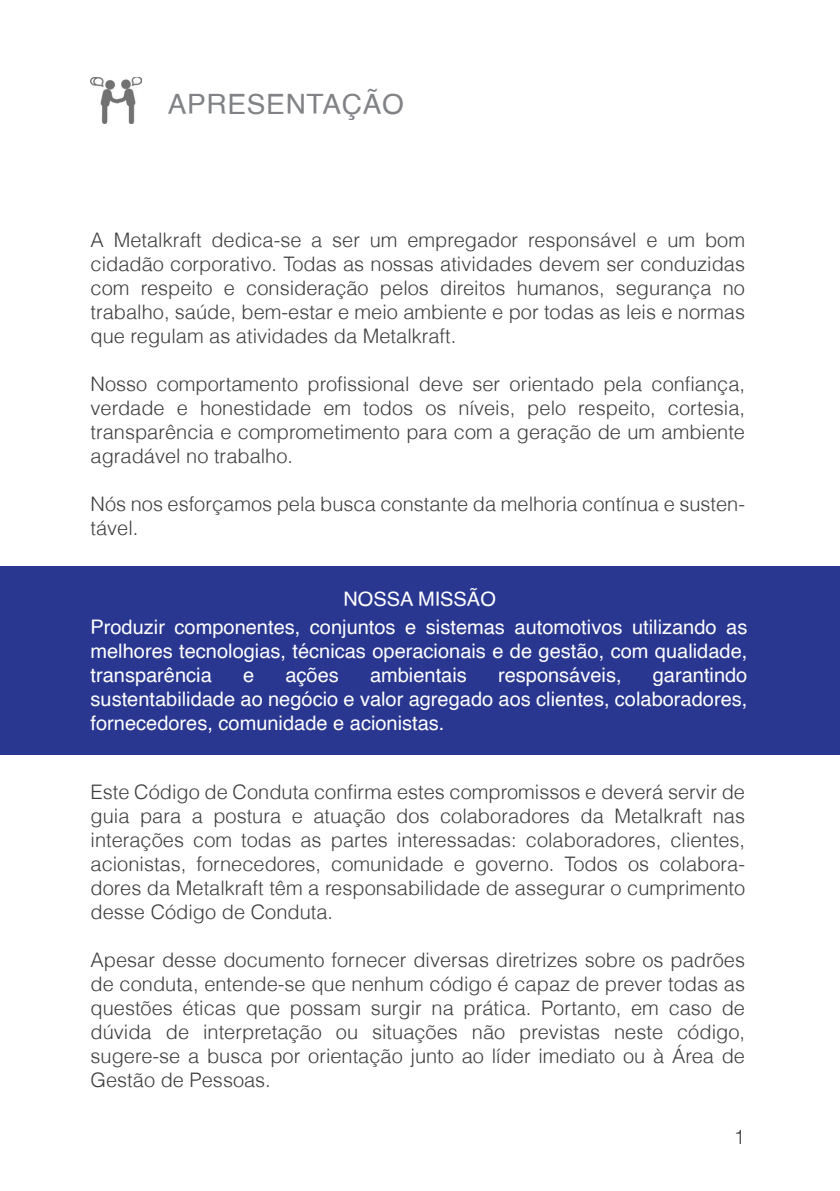
<style>
.page{position:relative;width:840px;height:1191px;background:#fff}
.page>*{position:absolute;margin:0;border:0;box-sizing:border-box;transform-origin:0 0}
.t1{font:28px "Helvetica";letter-spacing:.025em;color:#808285}
.t2{font:300 20px/24px "Helvetica";color:#3e3e3f;text-align:justify}
.t3{font:20px/24px "Helvetica";color:#fff;text-align:justify}
</style>
<div class="page">
<img style="left:90px;top:77px;width:51px;height:47px">
<div style="left:0;top:566px;width:839px;height:189px;background:#2a3791"></div>
<h1 class="t1" style="left:168px;top:83px;width:237px">APRESENTAÇÃO</h1>
<p class="t2" style="left:90px;top:227px;width:655px">A Metalkraft dedica-se a ser um empregador responsável e um bom cidadão corporativo. Todas as nossas atividades devem ser conduzidas com respeito e consideração pelos direitos humanos, segurança no trabalho, saúde, bem-estar e meio ambiente e por todas as leis e normas que regulam as atividades da Metalkraft.</p>
<p class="t2" style="left:90px;top:371px;width:655px">Nosso comportamento profissional deve ser orientado pela confiança, verdade e honestidade em todos os níveis, pelo respeito, cortesia, transparência e comprometimento para com a geração de um ambiente agradável no trabalho.</p>
<p class="t2" style="left:90px;top:491px;width:655px">Nós nos esforçamos pela busca constante da melhoria contínua e susten&shy;tável.</p>
<p class="t3" style="left:343px;top:588px;width:154px">NOSSA MISSÃO</p>
<p class="t3" style="left:90px;top:616px;width:658px">Produzir componentes, conjuntos e sistemas automotivos utilizando as melhores tecnologias, técnicas operacionais e de gestão, com qualidade, transparência</p>
<p class="t3" style="left:243px;top:664px;width:13px">e</p>
<p class="t3" style="left:285px;top:664px;width:55px">ações</p>
<p class="t3" style="left:370px;top:664px;width:98px">ambientais</p>
<p class="t3" style="left:498px;top:664px;width:125px">responsáveis,</p>
<p class="t3" style="left:90px;top:664px;width:658px;text-indent:562px">garantindo sustentabilidade ao negócio e valor agregado aos clientes, colaboradores, fornecedores, comunidade e acionistas.</p>
<p class="t2" style="left:90px;top:779px;width:655px">Este Código de Conduta confirma estes compromissos e deverá servir de guia para a postura e atuação dos colaboradores da Metalkraft nas interações com todas as partes interessadas: colaboradores, clientes, acionistas, fornecedores, comunidade e governo. Todos os colabora&shy;dores da Metalkraft têm a responsabilidade de assegurar o cumprimento desse Código de Conduta.</p>
<p class="t2" style="left:90px;top:947px;width:655px">Apesar desse documento fornecer diversas diretrizes sobre os padrões de conduta, entende-se que nenhum código é capaz de prever todas as questões éticas que possam surgir na prática. Portanto, em caso de dúvida de interpretação ou situações não previstas neste código, sugere-se a busca por orientação junto ao líder imediato ou à Área de Gestão de Pessoas.</p>
<p class="t2" style="left:733px;top:1124px;width:13px">1</p>
</div>
